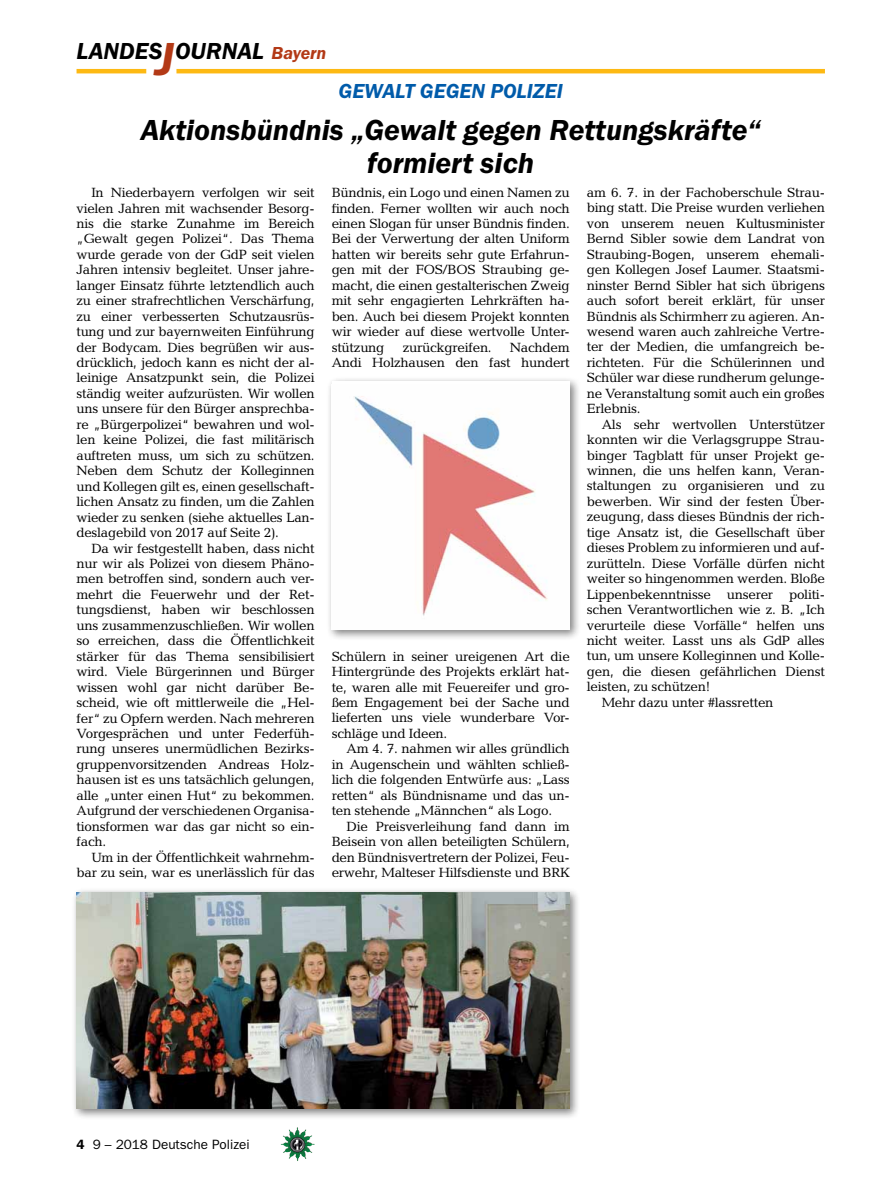
<style>
.page{position:relative;width:893px;height:1191px;background:#fff}
.page>*{position:absolute;margin:0;border:0;box-sizing:border-box;transform-origin:0 0}
.t1{font:italic 600 30px/33px "Franklin Gothic Itc T";color:#000;text-align:center}
.t2{font:italic 600 24px "Franklin Gothic Itc T";color:#000}
.t3{font:italic 600 21px "Franklin Gothic Itc T";color:#005baa}
.t4{font:13.5px/15.5px "Candida";letter-spacing:-.02em;color:#000;text-align:justify}
.t5{font:13.5px "Franklin Gothic";color:#000}
.s1{font-size:48px;color:#b33916}
.s2{font-size:18px;color:#b33916}
.s3{font-weight:600}
</style>
<div class="page">
<hr style="left:77px;top:69px;width:69px;height:4px;background:#fdb913">
<hr style="left:176px;top:69px;width:649px;height:4px;background:#fdb913">
<img style="left:281px;top:1128px;width:16px;height:24px">
<div style="left:71px;top:887px;width:510px;height:233px;background:#000;opacity:.5"></div>
<img style="left:77px;top:892px;width:493px;height:217px">
<div style="left:327px;top:376px;width:254px;height:265px;background:#000;opacity:.5"></div>
<img style="left:332px;top:385px;width:238px;height:245px">
<h2 class="t2" style="left:77px;top:37px;width:251px">LANDES<span class="s1">J</span>OURNAL <span class="s2">Bayern</span></h2>
<h3 class="t3" style="left:338px;top:79px;width:15px">gewal</h3>
<h3 class="t3" style="left:404px;top:79px;width:30px">t gegen</h3>
<h3 class="t3" style="left:490px;top:79px;width:74px">pol izei</h3>
<h1 class="t1" style="left:141px;top:113px;width:621px">Aktionsbündnis „Gewalt gegen Rettungskräfte“ formiert sich</h1>
<p class="t4" style="left:332px;top:185px;width:240px">Bündnis, ein Logo und einen Namen zu finden. Ferner wollten wir auch noch einen Slogan für unser Bündnis finden.<br>Bei der Verwertung der alten Uniform hatten wir bereits sehr gute Erfahrun&shy;gen mit der FOS/BOS Straubing ge&shy;macht, die einen gestalterischen Zweig mit sehr engagierten Lehrkräften ha&shy;ben. Auch bei diesem Projekt konnten wir wieder auf diese wertvolle Unter&shy;stützung</p>
<p class="t4" style="left:587px;top:185px;width:240px">am 6. 7. in der Fachoberschule Strau&shy;bing statt. Die Preise wurden verliehen von unserem neuen Kultusminister Bernd Sibler sowie dem Landrat von Straubing-Bogen, unserem ehemali&shy;gen Kollegen Josef Laumer. Staatsmi&shy;ninster Bernd Sibler hat sich übrigens auch sofort bereit erklärt, für unser Bündnis als Schirmherr zu agieren. An&shy;wesend waren auch zahlreiche Vertre&shy;ter der Medien, die umfangreich be&shy;richteten. Für die Schülerinnen und Schüler war diese rundherum gelunge&shy;ne Veranstaltung somit auch ein großes Erlebnis.</p>
<p class="t4" style="left:602px;top:416px;width:225px">Als sehr wertvollen Unterstützer</p>
<p class="t4" style="left:587px;top:432px;width:240px">konnten wir die Verlagsgruppe Strau-</p>
<p class="t4" style="left:587px;top:447px;width:240px">binger Tagblatt für unser Projekt ge-</p>
<p class="t4" style="left:587px;top:463px;width:240px">winnen, die uns helfen kann, Veran-</p>
<p class="t4" style="left:587px;top:478px;width:240px">staltungen zu organisieren und zu</p>
<p class="t4" style="left:587px;top:493px;width:240px">bewerben. Wir sind der festen Über-</p>
<p class="t4" style="left:587px;top:509px;width:240px">zeugung, dass dieses Bündnis der rich-</p>
<p class="t4" style="left:587px;top:524px;width:240px">tige Ansatz ist, die Gesellschaft über</p>
<p class="t4" style="left:587px;top:540px;width:240px">dieses Problem zu informieren und auf-</p>
<p class="t4" style="left:587px;top:555px;width:240px">zurütteln. Diese Vorfälle dürfen nicht</p>
<p class="t4" style="left:587px;top:571px;width:240px">weiter so hingenommen werden. Bloße</p>
<p class="t4" style="left:587px;top:586px;width:240px">Lippenbekenntnisse unserer politi-</p>
<p class="t4" style="left:587px;top:602px;width:240px">schen Verantwortlichen wie z. B. „Ich</p>
<p class="t4" style="left:587px;top:617px;width:240px">verurteile diese Vorfälle“ helfen uns</p>
<p class="t4" style="left:587px;top:632px;width:240px">nicht weiter. Lasst uns als GdP alles</p>
<p class="t4" style="left:587px;top:648px;width:240px">tun, um unsere Kolleginnen und Kolle-</p>
<p class="t4" style="left:587px;top:663px;width:240px">gen, die diesen gefährlichen Dienst</p>
<p class="t4" style="left:587px;top:679px;width:125px">leisten, zu schützen!</p>
<p class="t4" style="left:602px;top:694px;width:173px">Mehr dazu unter #lassretten</p>
<p class="t4" style="left:77px;top:185px;width:240px;text-indent:15px">In Niederbayern verfolgen wir seit vielen Jahren mit wachsender Besorg&shy;nis die starke Zunahme im Bereich „Gewalt gegen Polizei“. Das Thema wurde gerade von der GdP seit vielen Jahren intensiv begleitet. Unser jahre&shy;langer Einsatz führte letztendlich auch zu einer strafrechtlichen Verschärfung, zu einer verbesserten Schutzausrüs&shy;tung und zur bayernweiten Einführung der Bodycam. Dies begrüßen wir aus&shy;drücklich, jedoch kann es nicht der al&shy;leinige Ansatzpunkt sein, die Polizei ständig weiter aufzurüsten. Wir wollen uns unsere für den Bürger ansprechba&shy;re „Bürgerpolizei“ bewahren und wol&shy;len keine Polizei, die fast militärisch auftreten muss, um sich zu schützen.<br>Neben dem Schutz der Kolleginnen und Kollegen gilt es, einen gesellschaft&shy;lichen Ansatz zu finden, um die Zahlen wieder zu senken (siehe aktuelles Lan&shy;deslagebild von 2017 auf Seite 2).</p>
<p class="t4" style="left:77px;top:540px;width:240px;text-indent:15px">Da wir festgestellt haben, dass nicht nur wir als Polizei von diesem Phäno&shy;men betroffen sind, sondern auch ver&shy;mehrt die Feuerwehr und der Ret&shy;tungsdienst, haben wir beschlossen uns zusammenzuschließen. Wir wollen so erreichen, dass die Öffentlichkeit stärker für das Thema sensibilisiert wird. Viele Bürgerinnen und Bürger wissen wohl gar nicht darüber Be&shy;scheid, wie oft mittlerweile die „Hel&shy;fer“ zu Opfern werden. Nach mehreren Vorgesprächen und unter Federfüh&shy;rung unseres unermüdlichen Bezirks&shy;gruppenvorsitzenden Andreas Holz&shy;hausen ist es uns tatsächlich gelungen, alle „unter einen Hut“ zu bekommen.<br>Aufgrund der verschiedenen Organisa&shy;tionsformen war das gar nicht so ein&shy;fach.</p>
<p class="t4" style="left:77px;top:849px;width:240px;text-align:right">Um in der Öffentlichkeit wahrnehm&shy;bar zu sein, war es unerlässlich für das</p>
<p class="t4" style="left:332px;top:339px;width:240px;text-align:right">Nachdem<br>Andi Holzhausen den fast hundert</p>
<p class="t4" style="left:403px;top:339px;width:91px">zurückgreifen.</p>
<p class="t4" style="left:332px;top:648px;width:240px">Schülern in seiner ureigenen Art die Hintergründe des Projekts erklärt hat&shy;te, waren alle mit Feuereifer und gro&shy;ßem Engagement bei der Sache und lieferten uns viele wunderbare Vor&shy;schläge und Ideen.</p>
<p class="t4" style="left:332px;top:741px;width:240px;text-indent:15px">Am 4. 7. nahmen wir alles gründlich in Augenschein und wählten schließ&shy;lich die folgenden Entwürfe aus: „Lass retten“ als Bündnisname und das un&shy;ten stehende „Männchen“ als Logo.</p>
<p class="t4" style="left:332px;top:818px;width:240px;text-indent:15px">Die Preisverleihung fand dann im Beisein von allen beteiligten Schülern, den Bündnisvertretern der Polizei, Feu&shy;erwehr, Malteser Hilfsdienste und BRK</p>
<p class="t5" style="left:77px;top:1136px;width:175px"><span class="s3">4</span> 9 – 2018 Deutsche Polizei</p>
</div>
